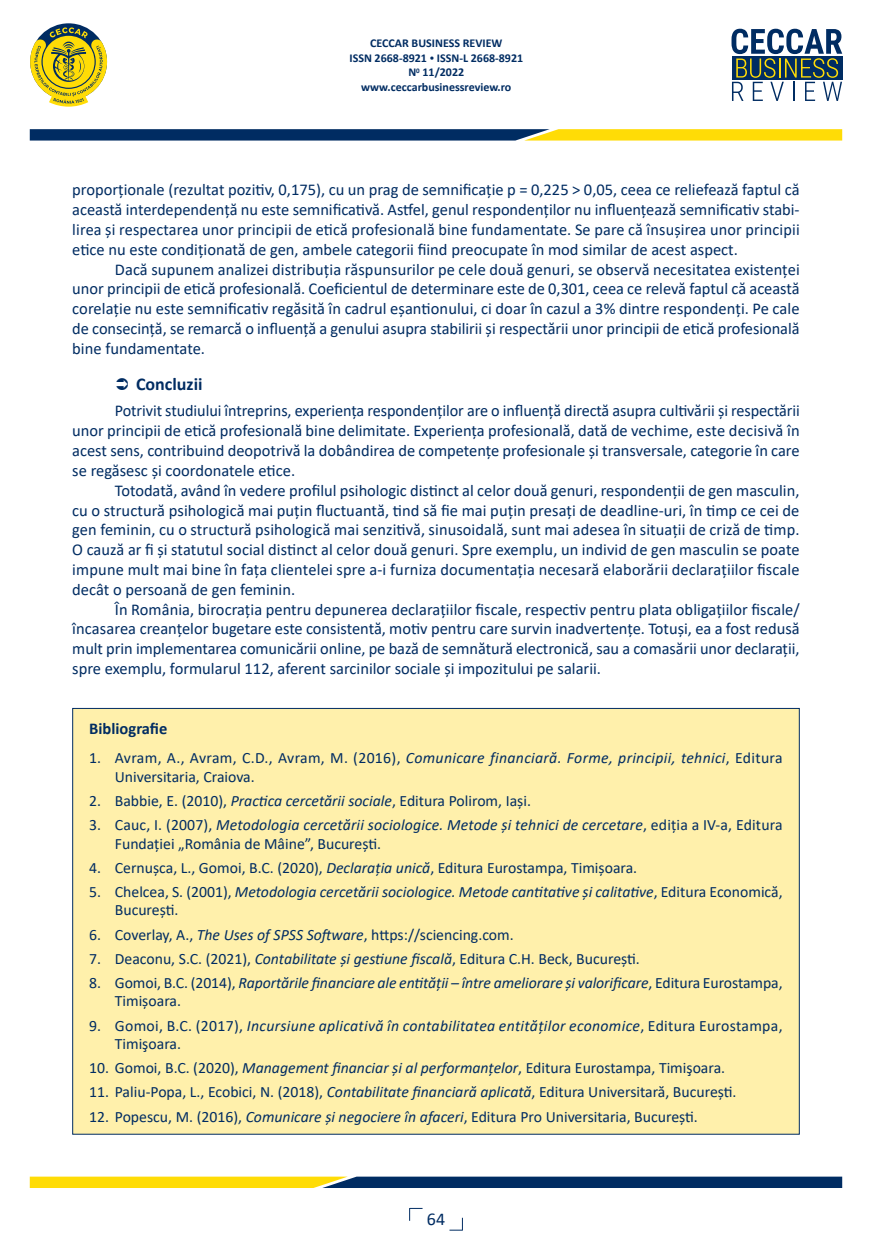
<style>
.page{position:relative;width:872px;height:1255px;background:#fff}
.page>*{position:absolute;margin:0;border:0;box-sizing:border-box;transform-origin:0 0}
.t1{font:700 18px "Calibri";color:#002c62}
.t2{font:18px "Calibri";color:#002c62}
.t3{font:16.5px/19.8px "Calibri";color:#002c62;text-align:justify}
.t4{font:700 16.5px "Calibri";color:#002c62}
.t5{font:15.75px/18.6px "Calibri";color:#002c62}
.t6{font:italic 15.75px/18.6px "Calibri";color:#002c62}
.t7{font:italic 15.75px/18.6px "Calibri";letter-spacing:.02em;color:#002c62}
.t8{font:700 12px/14.4px "Calibri";color:#002c62;text-align:center}
.s1{font-size:9px}
.s2{font-style:italic}
.s3{font-style:normal}
</style>
<div class="page">
<svg style="left:409px;top:1207px;width:13px;height:13px"></svg>
<svg style="left:30px;top:27px;width:77px;height:80px"></svg>
<svg style="left:731px;top:29px;width:111px;height:72px"></svg>
<svg style="left:30px;top:129px;width:812px;height:11px;background:#637144"></svg>
<svg style="left:30px;top:1176px;width:812px;height:11px;background:#6a774c"></svg>
<svg style="left:449px;top:1217px;width:14px;height:13px"></svg>
<div style="left:72px;top:708px;width:727px;height:426px;background:#fff0ab;border:1px solid #002c62"></div>
<p class="t8" style="left:349px;top:36px;width:175px">CECCAR BUSINESS REVIEW<br>ISSN 2668-8921 <span class="s1">•</span> ISSN-L 2668-8921<br>N<sup>0</sup> 11/2022 www.ceccarbusinessreview.ro</p>
<p class="t3" style="left:72px;top:179px;width:729px">proporționale (rezultat pozitiv, 0,175), cu un prag de semnificație p = 0,225 &gt; 0,05, ceea ce reliefează faptul că această interdependență nu este semnificativă. Astfel, genul respondenților nu influențează semnificativ stabi&shy;lirea și respectarea unor principii de etică profesională bine fundamentate. Se pare că însușirea unor principii etice nu este condiționată de gen, ambele categorii fiind preocupate în mod similar de acest aspect.</p>
<p class="t3" style="left:72px;top:259px;width:729px;text-indent:43px">Dacă supunem analizei distribuția răspunsurilor pe cele două genuri, se observă necesitatea existenței unor principii de etică profesională. Coeficientul de determinare este de 0,301, ceea ce relevă faptul că această corelație nu este semnificativ regăsită în cadrul eșantionului, ci doar în cazul a 3% dintre respondenți. Pe cale de consecință, se remarcă o influență a genului asupra stabilirii și respectării unor principii de etică profesională bine fundamentate.</p>
<p class="t1" style="left:136px;top:371px;width:68px">Concluzii</p>
<p class="t3" style="left:72px;top:400px;width:729px;text-indent:43px">Potrivit studiului întreprins, experiența respondenților are o influență directă asupra cultivării și respectării unor principii de etică profesională bine delimitate. Experiența profesională, dată de vechime, este decisivă în acest sens, contribuind deopotrivă la dobândirea de competențe profesionale și transversale, categorie în care se regăsesc și coordonatele etice.</p>
<p class="t3" style="left:72px;top:480px;width:729px;text-indent:43px">Totodată, având în vedere profilul psihologic distinct al celor două genuri, respondenții de gen masculin, cu o structură psihologică mai puțin fluctuantă, tind să fie mai puțin presați de deadline-uri, în timp ce cei de gen feminin, cu o structură psihologică mai senzitivă, sinusoidală, sunt mai adesea în situații de criză de timp.<br>O cauză ar fi și statutul social distinct al celor două genuri. Spre exemplu, un individ de gen masculin se poate impune mult mai bine în fața clientelei spre a-i furniza documentația necesară elaborării declarațiilor fiscale decât o persoană de gen feminin.</p>
<p class="t3" style="left:72px;top:598px;width:729px;text-indent:43px">În România, birocrația pentru depunerea declarațiilor fiscale, respectiv pentru plata obligațiilor fiscale/ încasarea creanțelor bugetare este consistentă, motiv pentru care survin inadvertențe. Totuși, ea a fost redusă mult prin implementarea comunicării online, pe bază de semnătură electronică, sau a comasării unor declarații, spre exemplu, formularul 112, aferent sarcinilor sociale și impozitului pe salarii.</p>
<p class="t4" style="left:89px;top:716px;width:79px">Bibliografie</p>
<p class="t5" style="left:115px;top:748px;width:669px;text-indent:-26px">1. Avram, A., Avram, C.D., Avram, M. (2016), <span class="s2">Comunicare financiară. Forme, principii, tehnici</span>, Editura<br>Universitaria, Craiova.</p>
<p class="t5" style="left:89px;top:790px;width:443px">2. Babbie, E. (2010), <span class="s2">Practica cercetării sociale</span>, Editura Polirom, Iași.</p>
<p class="t5" style="left:115px;top:815px;width:669px;text-indent:-26px">3. Cauc, I. (2007), <span class="s2">Metodologia cercetării sociologice. Metode și tehnici de cercetare</span>, ediția a IV-a, Editura<br>Fundației „România de Mâine”, București.</p>
<p class="t5" style="left:89px;top:857px;width:549px">4. Cernușca, L., Gomoi, B.C. (2020), <span class="s2">Declarația unică</span>, Editura Eurostampa, Timișoara.</p>
<p class="t6" style="left:115px;top:881px;width:669px;text-indent:-26px"><span class="s3">5. Chelcea, S. (2001),</span> Metodologia cercetării sociologice. Metode cantitative și calitative<span class="s3">, Editura Economică,<br>București.</span></p>
<p class="t5" style="left:89px;top:924px;width:426px">6. Coverlay, A., <span class="s2">The Uses of SPSS Software</span>, https://sciencing.com.</p>
<p class="t5" style="left:89px;top:948px;width:552px">7. Deaconu, S.C. (2021), <span class="s2">Contabilitate și gestiune fiscală</span>, Editura C.H. Beck, București.</p>
<p class="t6" style="left:115px;top:972px;width:669px;text-indent:-26px"><span class="s3">8. Gomoi, B.C. (2014),</span> Raportările financiare ale entității – între ameliorare și valorificare<span class="s3">, Editura Eurostampa,<br>Timișoara.</span></p>
<p class="t7" style="left:115px;top:1015px;width:669px;text-indent:-26px"><span class="s3">9. Gomoi, B.C. (2017),</span> Incursiune aplicativă în contabilitatea entităților economice<span class="s3">, Editura Eurostampa,<br>Timişoara.</span></p>
<p class="t5" style="left:89px;top:1058px;width:637px">10. Gomoi, B.C. (2020), <span class="s2">Management financiar și al performanțelor</span>, Editura Eurostampa, Timişoara.</p>
<p class="t5" style="left:89px;top:1082px;width:649px">11. Paliu-Popa, L., Ecobici, N. (2018), <span class="s2">Contabilitate financiară aplicată</span>, Editura Universitară, București.</p>
<p class="t5" style="left:89px;top:1106px;width:610px">12. Popescu, M. (2016), <span class="s2">Comunicare și negociere în afaceri</span>, Editura Pro Universitaria, București.</p>
<p class="t2" style="left:427px;top:1206px;width:20px">64</p>
</div>
